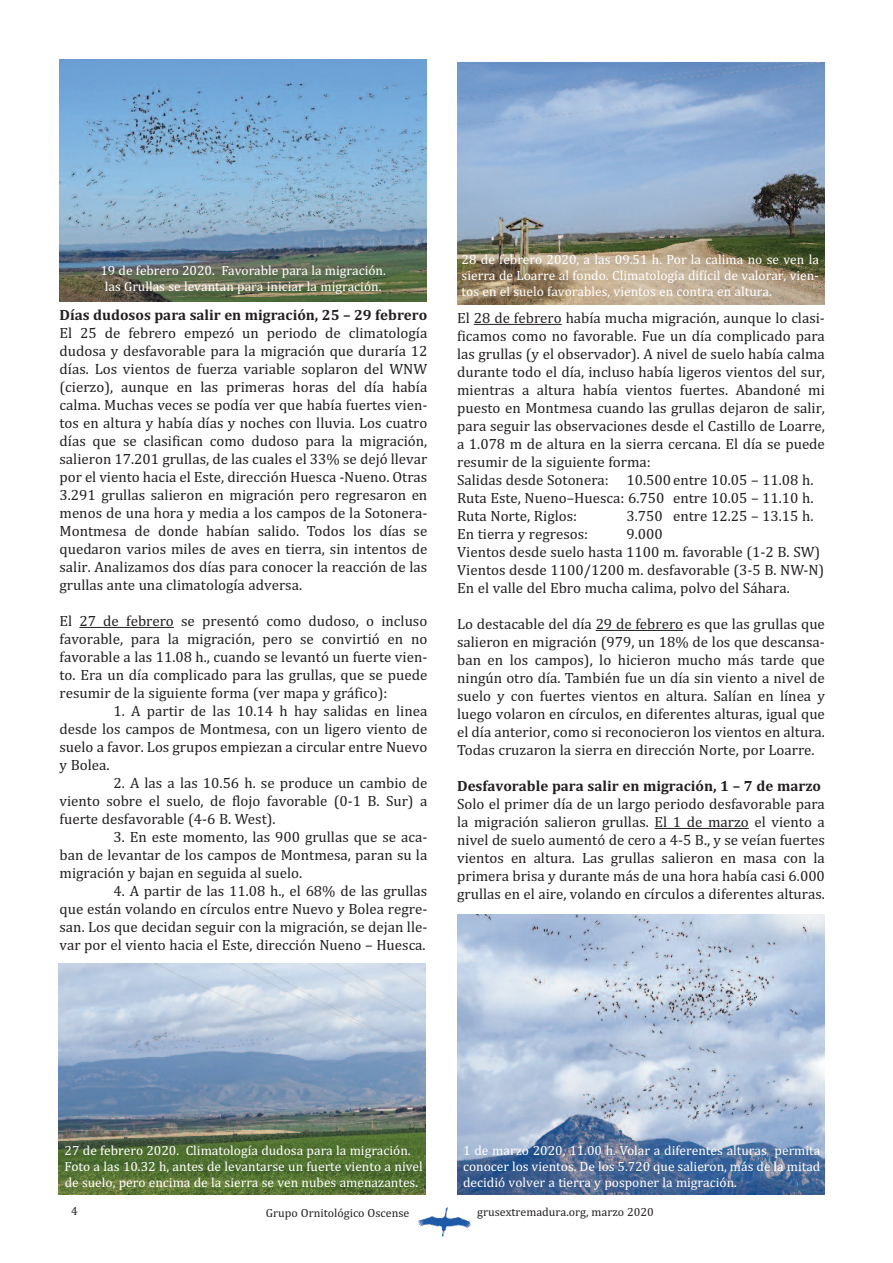
<style>
.page{position:relative;width:893px;height:1263px;background:#fff}
.page>*{position:absolute;margin:0;border:0;box-sizing:border-box;transform-origin:0 0}
.t1{font:15px/18px "Cambria";color:#231f20;text-align:justify}
.t2{font:700 15px "Cambria";color:#231f20}
.t3{font:13.5px/16.2px "Cambria";color:#fff;text-align:justify}
.t4{font:12px "Cambria";color:#231f20}
</style>
<div class="page">
<hr style="left:79px;top:627px;width:95px;height:1px;background:#231f20">
<hr style="left:474px;top:324px;width:88px;height:1px;background:#231f20">
<hr style="left:596px;top:630px;width:87px;height:1px;background:#231f20">
<hr style="left:654px;top:828px;width:95px;height:1px;background:#231f20">
<img style="left:418px;top:1207px;width:53px;height:30px">
<img style="left:60px;top:60px;width:367px;height:241px">
<img style="left:458px;top:63px;width:367px;height:241px">
<img style="left:59px;top:964px;width:367px;height:231px">
<img style="left:458px;top:915px;width:367px;height:279px">
<p class="t3" style="left:100px;top:262px;width:287px;text-align:center">19 de febrero 2020. Favorable para la migración. las Grullas se levantan para iniciar la migración.</p>
<p class="t2" style="left:60px;top:306px;width:369px">Días dudosos para salir en migración, 25 – 29 febrero</p>
<p class="t1" style="left:60px;top:324px;width:369px">El 25 de febrero empezó un periodo de climatología dudosa y desfavorable para la migración que duraría 12 días. Los vientos de fuerza variable soplaron del WNW (cierzo), aunque en las primeras horas del día había calma. Muchas veces se podía ver que había fuertes vien&shy;tos en altura y había días y noches con lluvia. Los cuatro días que se clasifican como dudoso para la migración, salieron 17.201 grullas, de las cuales el 33% se dejó llevar por el viento hacia el Este, dirección Huesca -Nueno. Otras 3.291 grullas salieron en migración pero regresaron en menos de una hora y media a los campos de la Sotonera-Montmesa de donde habían salido. Todos los días se quedaron varios miles de aves en tierra, sin intentos de salir. Analizamos dos días para conocer la reacción de las grullas ante una climatología adversa.</p>
<p class="t1" style="left:60px;top:612px;width:369px">El 27 de febrero se presentó como dudoso, o incluso favorable, para la migración, pero se convirtió en no favorable a las 11.08 h., cuando se levantó un fuerte vien&shy;to. Era un día complicado para las grullas, que se puede resumir de la siguiente forma (ver mapa y gráfico):</p>
<p class="t1" style="left:60px;top:702px;width:369px;text-indent:54px">1. A partir de las 10.14 h hay salidas en linea desde los campos de Montmesa, con un ligero viento de suelo a favor. Los grupos empiezan a circular entre Nuevo y Bolea.</p>
<p class="t1" style="left:60px;top:774px;width:369px;text-indent:54px">2. A las a las 10.56 h. se produce un cambio de viento sobre el suelo, de flojo favorable (0-1 B. Sur) a fuerte desfavorable (4-6 B. West).</p>
<p class="t1" style="left:60px;top:828px;width:369px;text-indent:54px">3. En este momento, las 900 grullas que se aca&shy;ban de levantar de los campos de Montmesa, paran su la migración y bajan en seguida al suelo.</p>
<p class="t1" style="left:60px;top:882px;width:369px;text-indent:54px">4. A partir de las 11.08 h., el 68% de las grullas que están volando en círculos entre Nuevo y Bolea regre&shy;san. Los que decidan seguir con la migración, se dejan lle&shy;var por el viento hacia el Este, dirección Nueno – Huesca.</p>
<p class="t3" style="left:462px;top:251px;width:359px">28 de febrero 2020, a las 09.51 h. Por la calima no se ven la sierra de Loarre al fondo. Climatología difícil de valorar, vien&shy;tos en el suelo favorables, vientos en contra en altura.</p>
<p class="t1" style="left:457px;top:309px;width:369px;text-align:left">El 28 de febrero había mucha migración, aunque lo clasi&shy;ficamos como no favorable. Fue un día complicado para las grullas (y el observador). A nivel de suelo había calma durante todo el día, incluso había ligeros vientos del sur, mientras a altura había vientos fuertes. Abandoné mi puesto en Montmesa cuando las grullas dejaron de salir, para seguir las observaciones desde el Castillo de Loarre, a 1.078 m de altura en la sierra cercana. El día se puede resumir de la siguiente forma:<br>Salidas desde Sotonera: 10.500 entre 10.05 – 11.08 h.<br>Ruta Este, Nueno–Huesca: 6.750 entre 10.05 – 11.10 h.<br>Ruta Norte, Riglos:</p>
<p class="t1" style="left:626px;top:507px;width:189px">3.750 entre 12.25 – 13.15 h.</p>
<p class="t1" style="left:457px;top:525px;width:369px;text-align:left;text-indent:169px">9.000<br>Vientos desde suelo hasta 1100 m. favorable (1-2 B. SW)<br>Vientos desde 1100/1200 m. desfavorable (3-5 B. NW-N)<br>En el valle del Ebro mucha calima, polvo del Sáhara.</p>
<p class="t1" style="left:457px;top:615px;width:369px">Lo destacable del día 29 de febrero es que las grullas que salieron en migración (979, un 18% de los que descansa&shy;ban en los campos), lo hicieron mucho más tarde que ningún otro día. También fue un día sin viento a nivel de suelo y con fuertes vientos en altura. Salían en línea y luego volaron en círculos, en diferentes alturas, igual que el día anterior, como si reconocieron los vientos en altura.<br>Todas cruzaron la sierra en dirección Norte, por Loarre.</p>
<p class="t2" style="left:457px;top:777px;width:365px">Desfavorable para salir en migración, 1 – 7 de marzo</p>
<p class="t1" style="left:457px;top:795px;width:369px">Solo el primer día de un largo periodo desfavorable para la migración salieron grullas. El 1 de marzo el viento a nivel de suelo aumentó de cero a 4-5 B., y se veían fuertes vientos en altura. Las grullas salieron en masa con la primera brisa y durante más de una hora había casi 6.000 grullas en el aire, volando en círculos a diferentes alturas.</p>
<p class="t1" style="left:457px;top:525px;width:133px">En tierra y regresos:</p>
<p class="t3" style="left:65px;top:1142px;width:360px;text-align:left">27 de febrero 2020. Climatología dudosa para la migración.<br>Foto a las 10.32 h, antes de levantarse un fuerte viento a nivel de suelo, pero encima de la sierra se ven nubes amenazantes.</p>
<p class="t3" style="left:463px;top:1142px;width:359px">1 de marzo 2020, 11.00 h. Volar a diferentes alturas permita conocer los vientos. De los 5.720 que salieron, más de la mitad decidió volver a tierra y posponer la migración.</p>
<p class="t4" style="left:71px;top:1204px;width:8px">4</p>
<p class="t4" style="left:266px;top:1206px;width:145px">Grupo Ornitológico Oscense</p>
<p class="t4" style="left:477px;top:1205px;width:178px">grusextremadura.org, marzo 2020</p>
</div>
